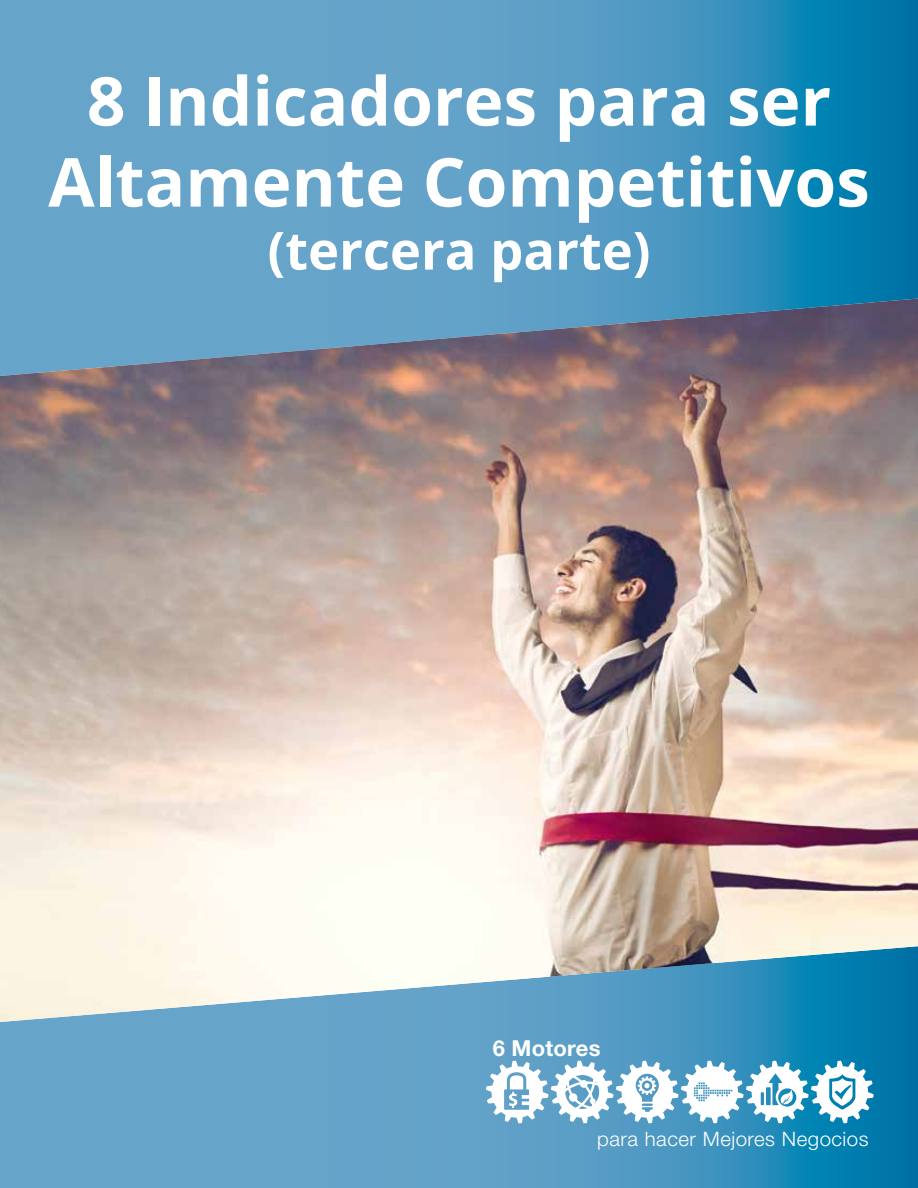
<style>
.page{position:relative;width:918px;height:1188px;background:#fff}
.page>*{position:absolute;margin:0;border:0;box-sizing:border-box;transform-origin:0 0}
.t1{font:700 67.5px/81px "Open Sans";color:#fff;text-align:center}
.t2{font:700 52.5px "Open Sans";color:#fff}
.t3{font:700 22.05px "Helvetica Neue LT Pro";letter-spacing:.01em;color:#fff}
.t4{font:300 19.95px "Helvetica Neue LT Pro";letter-spacing:.025em;color:#fff}
</style>
<div class="page">
<svg style="left:0;top:0;width:918px;height:299px;background:#509bc3"></svg>
<svg style="left:0;top:1022px;width:918px;height:166px;background:#529bc4"></svg>
<svg style="left:486px;top:1061px;width:388px;height:62px"></svg>
<img style="left:0;top:299px;width:918px;height:723px">
<p class="t1" style="left:48px;top:59px;width:823px">8 Indicadores para ser<br>Altamente Competitivos</p>
<p class="t2" style="left:267px;top:213px;width:385px">(tercera parte)</p>
<p class="t3" style="left:493px;top:1034px;width:109px">6 Motores</p>
<p class="t4" style="left:597px;top:1127px;width:273px">para hacer Mejores Negocios</p>
</div>
